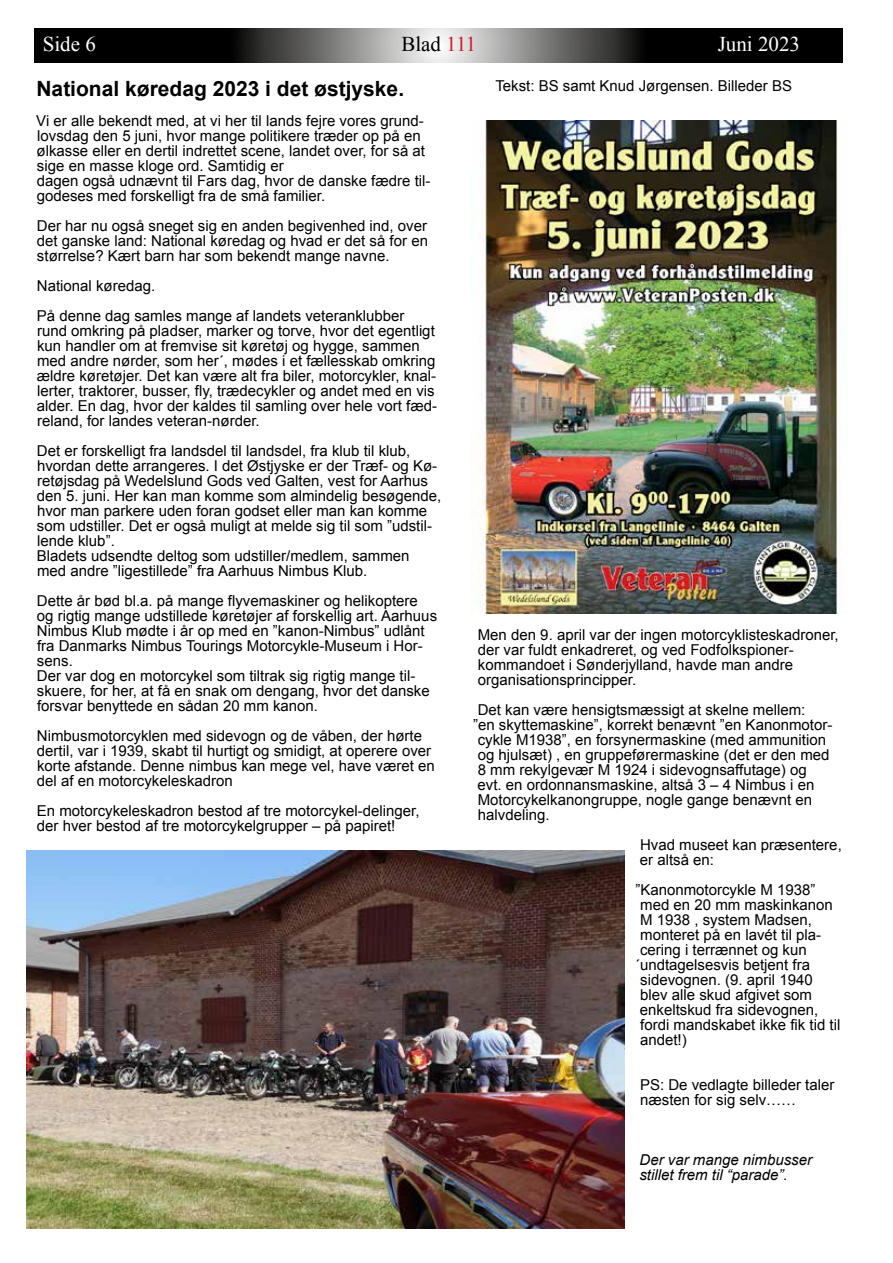
<style>
.page{position:relative;width:893px;height:1263px;background:#fff}
.page>*{position:absolute;margin:0;border:0;box-sizing:border-box;transform-origin:0 0}
.t1{font:700 21px "Arial";color:#000}
.t2{font:21px "Times New Roman";color:#fff}
.t3{font:21px "Times New Roman";color:#000}
.t4{font:15px/15px "Arial";color:#000}
.t5{font:italic 15px/15px "Arial";color:#000}
.s1{color:#d61a28}
</style>
<div class="page">
<svg style="left:34px;top:28px;width:808px;height:35px;background:#414141"></svg>
<img style="left:479px;top:120px;width:360px;height:494px">
<img style="left:27px;top:850px;width:597px;height:379px">
<h1 class="t2" style="left:43px;top:30px;width:55px">Side 6</h1>
<h1 class="t3" style="left:401px;top:30px;width:76px">Blad <span class="s1">111</span></h1>
<h1 class="t2" style="left:718px;top:30px;width:84px">Juni 2023</h1>
<h1 class="t1" style="left:36px;top:74px;width:369px">National køredag 2023 i det østjyske.</h1>
<p class="t4" style="left:36px;top:113px;width:396px">Vi er alle bekendt med, at vi her til lands fejre vores grund&shy;lovsdag den 5 juni, hvor mange politikere træder op på en ølkasse eller en dertil indrettet scene, landet over, for så at sige en masse kloge ord. Samtidig er<br>dagen også udnævnt til Fars dag, hvor de danske fædre til&shy;godeses med forskelligt fra de små familier.</p>
<p class="t4" style="left:37px;top:218px;width:393px;text-align:justify">Der har nu også sneget sig en anden begivenhed ind, over det ganske land: National køredag og hvad er det så for en størrelse? Kært barn har som bekendt mange navne.</p>
<p class="t4" style="left:37px;top:270px;width:369px;line-height:30px">National køredag.<br>På denne dag samles mange af landets veteranklubber</p>
<p class="t4" style="left:37px;top:323px;width:402px">rund omkring på pladser, marker og torve, hvor det egentligt kun handler om at fremvise sit køretøj og hygge, sammen med andre nørder, som her´, mødes i et fællesskab omkring ældre køretøjer. Det kan være alt fra biler, motorcykler, knal&shy;lerter, traktorer, busser, fly, trædecykler og andet med en vis alder. En dag, hvor der kaldes til samling over hele vort fæd&shy;reland, for landes veteran-nørder.</p>
<p class="t4" style="left:37px;top:443px;width:406px">Det er forskelligt fra landsdel til landsdel, fra klub til klub, hvordan dette arrangeres. I det Østjyske er der Træf- og Kø&shy;retøjsdag på Wedelslund Gods ved Galten, vest for Aarhus den 5. juni. Her kan man komme som almindelig besøgende, hvor man parkere uden foran godset eller man kan komme som udstiller. Det er også muligt at melde sig til som ”udstil&shy;lende klub”.<br>Bladets udsendte deltog som udstiller/medlem, sammen med andre ”ligestillede” fra Aarhuus Nimbus Klub.</p>
<p class="t4" style="left:37px;top:593px;width:402px">Dette år bød bl.a. på mange flyvemaskiner og helikoptere og rigtig mange udstillede køretøjer af forskellig art. Aarhuus Nimbus Klub mødte i år op med en ”kanon-Nimbus” udlånt fra Danmarks Nimbus Tourings Motorcykle-Museum i Hor&shy;sens.<br>Der var dog en motorcykel som tiltrak sig rigtig mange til&shy;skuere, for her, at få en snak om dengang, hvor det danske forsvar benyttede en sådan 20 mm kanon.</p>
<p class="t4" style="left:37px;top:728px;width:399px">Nimbusmotorcyklen med sidevogn og de våben, der hørte dertil, var i 1939, skabt til hurtigt og smidigt, at operere over korte afstande. Denne nimbus kan mege vel, have været en del af en motorcykeleskadron</p>
<p class="t4" style="left:37px;top:803px;width:384px">En motorcykeleskadron bestod af tre motorcykel-delinger, der hver bestod af tre motorcykelgrupper – på papiret!</p>
<p class="t4" style="left:495px;top:79px;width:298px">Tekst: BS samt Knud Jørgensen. Billeder BS</p>
<p class="t4" style="left:478px;top:627px;width:363px">Men den 9. april var der ingen motorcyklisteskadroner, der var fuldt enkadreret, og ved Fodfolkspioner&shy;kommandoet i Sønderjylland, havde man andre organisationsprincipper.</p>
<p class="t4" style="left:478px;top:702px;width:329px">Det kan være hensigtsmæssigt at skelne mellem:</p>
<p class="t4" style="left:473px;top:717px;width:361px">”en skyttemaskine”, korrekt benævnt ”en Kanonmotor-</p>
<p class="t4" style="left:478px;top:732px;width:350px">cykle M1938”, en forsynermaskine (med ammunition</p>
<p class="t4" style="left:478px;top:747px;width:353px">og hjulsæt) , en gruppeførermaskine (det er den med</p>
<p class="t4" style="left:478px;top:762px;width:331px">8 mm rekylgevær M 1924 i sidevognsaffutage) og</p>
<p class="t4" style="left:477px;top:777px;width:338px">evt. en ordonnansmaskine, altså 3 – 4 Nimbus i en</p>
<p class="t4" style="left:478px;top:792px;width:336px">Motorcykelkanongruppe, nogle gange benævnt en</p>
<p class="t4" style="left:478px;top:807px;width:73px">halvdeling.</p>
<p class="t4" style="left:640px;top:837px;width:203px">Hvad museet kan præsentere, er altså en:</p>
<p class="t4" style="left:635px;top:882px;width:182px">”Kanonmotorcykle M 1938”</p>
<p class="t4" style="left:640px;top:897px;width:194px">med en 20 mm maskinkanon</p>
<p class="t4" style="left:640px;top:912px;width:173px">M 1938 , system Madsen,</p>
<p class="t4" style="left:640px;top:927px;width:182px">monteret på en lavét til pla-</p>
<p class="t4" style="left:640px;top:942px;width:168px">cering i terrænnet og kun</p>
<p class="t4" style="left:635px;top:957px;width:177px">´undtagelsesvis betjent fra</p>
<p class="t4" style="left:640px;top:972px;width:174px">sidevognen. (9. april 1940</p>
<p class="t4" style="left:640px;top:987px;width:173px">blev alle skud afgivet som</p>
<p class="t4" style="left:640px;top:1002px;width:180px">enkeltskud fra sidevognen,</p>
<p class="t4" style="left:640px;top:1017px;width:202px">fordi mandskabet ikke fik tid til</p>
<p class="t4" style="left:640px;top:1032px;width:48px">andet!)</p>
<p class="t4" style="left:640px;top:1077px;width:196px">PS: De vedlagte billeder taler næsten for sig selv……</p>
<p class="t5" style="left:639px;top:1152px;width:174px">Der var mange nimbusser stillet frem til “parade”.</p>
</div>
